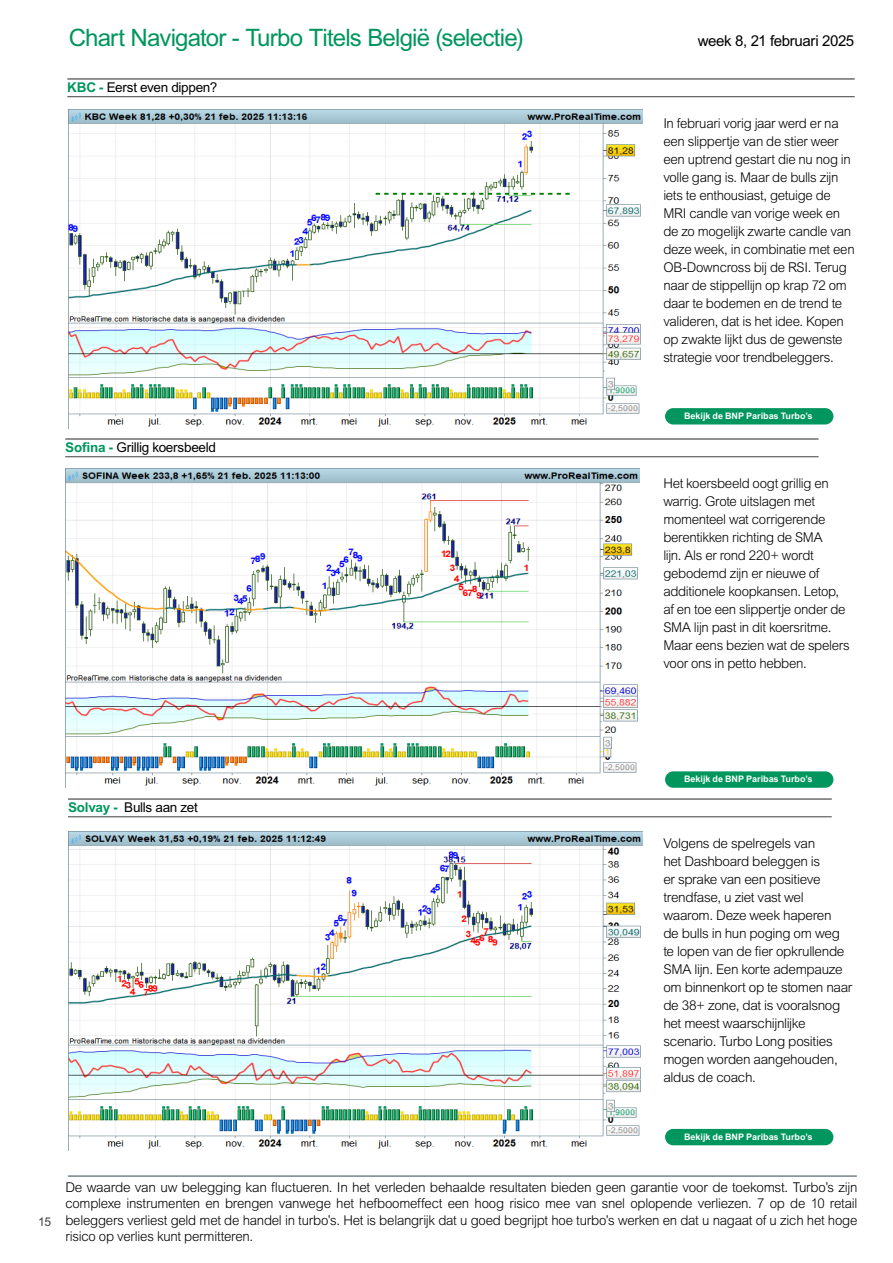
<style>
.page{position:relative;width:893px;height:1263px;background:#fff}
.page>*{position:absolute;margin:0;border:0;box-sizing:border-box;transform-origin:0 0}
.Heading_Table_Double{font:24px "Arial MT Std";letter-spacing:-.035em;color:#00965d}
.Heading_Table_Double-2{font:15px "Arial MT Std";letter-spacing:-.025em;color:#000}
.Body{font:300 13.5px/18px "Arial MT Std";letter-spacing:-.025em;color:#000}
.Basisalinea{font:13.5px "Arial MT Std";letter-spacing:-.02em;color:#000}
.t1{font:12px "Arial MT Std";color:#3e3e3f}
.t2{font:700 9px "Arial MT Std";color:#fff}
.s1{font-weight:700;color:#00965d}
</style>
<div class="page">
<hr style="left:68px;top:1175px;width:789px;height:2px;background:#78848a">
<hr style="left:67px;top:78px;width:788px;height:2px;background:#3e3e3f">
<hr style="left:67px;top:96px;width:788px;height:1px;background:#3e3e3f">
<img style="left:69px;top:109px;width:574px;height:318px">
<hr style="left:65px;top:438px;width:754px;height:2px;background:#3e3e3f">
<hr style="left:65px;top:456px;width:754px;height:1px;background:#3e3e3f">
<img style="left:66px;top:469px;width:574px;height:317px">
<hr style="left:68px;top:798px;width:764px;height:2px;background:#3e3e3f">
<hr style="left:68px;top:816px;width:764px;height:1px;background:#3e3e3f">
<img style="left:68px;top:832px;width:574px;height:319px">
<div style="left:665px;top:408px;width:168px;height:16px;background:#00965d;border-radius:8px"></div>
<div style="left:665px;top:771px;width:168px;height:17px;background:#00965d;border-radius:8px"></div>
<div style="left:665px;top:1129px;width:168px;height:16px;background:#00965d;border-radius:8px"></div>
<p class="Heading_Table_Double" style="left:69px;top:24px;width:456px">Chart Navigator - Turbo Titels België (selectie)</p>
<p class="Heading_Table_Double-2" style="left:698px;top:32px;width:158px">week 8, 21 februari 2025</p>
<p class="Basisalinea" style="left:67px;top:80px;width:151px"><span class="s1">KBC -</span> Eerst even dippen?</p>
<p class="Body" style="left:663px;top:115px;width:193px">In februari vorig jaar werd er na een slippertje van de stier weer een uptrend gestart die nu nog in volle gang is. Maar de bulls zijn iets te enthousiast, getuige de<br>MRI candle van vorige week en de zo mogelijk zwarte candle van deze week, in combinatie met een<br>OB-Downcross bij de RSI. Terug naar de stippellijn op krap 72 om daar te bodemen en de trend te valideren, dat is het idee. Kopen op zwakte lijkt dus de gewenste strategie voor trendbeleggers.</p>
<p class="Basisalinea" style="left:65px;top:440px;width:152px"><span class="s1">Sofina -</span> Grillig koersbeeld</p>
<p class="t2" style="left:684px;top:411px;width:130px">Bekijk de BNP Paribas Turbo’s</p>
<p class="Body" style="left:663px;top:475px;width:188px">Het koersbeeld oogt grillig en warrig. Grote uitslagen met momenteel wat corrigerende berentikken richting de SMA<br>lijn. Als er rond 220+ wordt gebodemd zijn er nieuwe of additionele koopkansen. Letop, af en toe een slippertje onder de<br>SMA lijn past in dit koersritme.<br>Maar eens bezien wat de spelers voor ons in petto hebben.</p>
<p class="Basisalinea" style="left:68px;top:800px;width:131px"><span class="s1">Solvay -</span> Bulls aan zet</p>
<p class="t2" style="left:684px;top:774px;width:130px">Bekijk de BNP Paribas Turbo’s</p>
<p class="Body" style="left:663px;top:835px;width:191px">Volgens de spelregels van<br>het Dashboard beleggen is<br>er sprake van een positieve trendfase, u ziet vast wel waarom. Deze week haperen<br>de bulls in hun poging om weg te lopen van de fier opkrullende<br>SMA lijn. Een korte adempauze om binnenkort op te stomen naar de 38+ zone, dat is vooralsnog het meest waarschijnlijke scenario. Turbo Long posities mogen worden aangehouden, aldus de coach.</p>
<p class="t2" style="left:684px;top:1131px;width:130px">Bekijk de BNP Paribas Turbo’s</p>
<p class="t1" style="left:38px;top:1215px;width:15px">15</p>
<p class="Body" style="left:65px;top:1179px;width:794px;line-height:16.5px;text-align:justify">De waarde van uw belegging kan fluctueren. In het verleden behaalde resultaten bieden geen garantie voor de toekomst. Turbo’s zijn complexe instrumenten en brengen vanwege het hefboomeffect een hoog risico mee van snel oplopende verliezen. 7 op de 10 retail beleggers verliest geld met de handel in turbo’s. Het is belangrijk dat u goed begrijpt hoe turbo’s werken en dat u nagaat of u zich het hoge risico op verlies kunt permitteren.</p>
</div>
